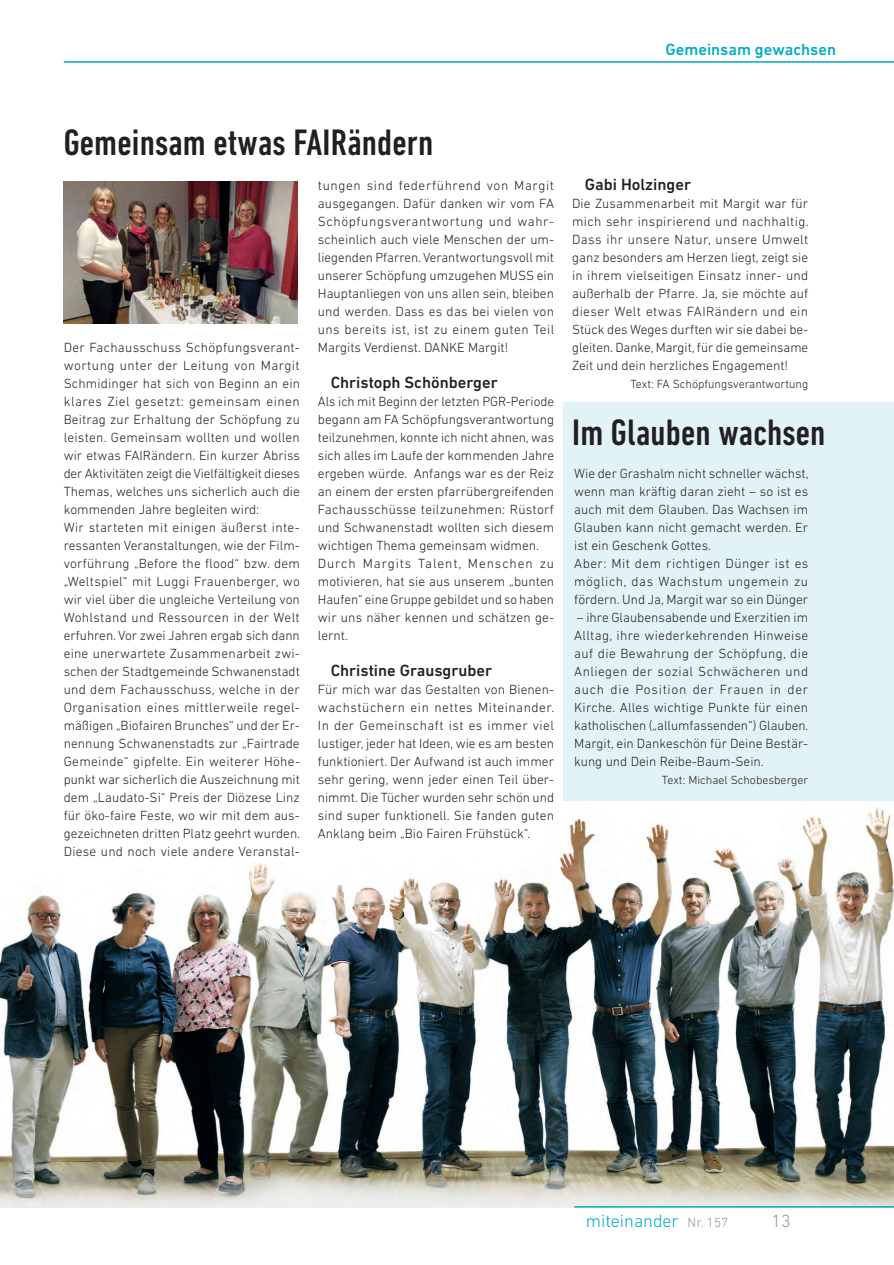
<style>
.page{position:relative;width:894px;height:1265px;background:#fff}
.page>*{position:absolute;margin:0;border:0;box-sizing:border-box;transform-origin:0 0}
.t1{font:500 condensed 37.5px "DIN Next LT Pro";letter-spacing:.005em;color:#231f20}
.t2{font:300 18px "DIN Next LT Pro";color:#00abc5}
.t3{font:300 18px "DIN Next LT Pro";color:#939598}
.t4{font:500 16.5px "DIN Next LT Pro";color:#231f20}
.t5{font:500 16.5px "DIN Next LT Pro";color:#00abc5}
.t6{font:300 13.5px/18px "DIN Next LT Pro";color:#231f20;text-align:justify}
.t7{font:300 12px "DIN Next LT Pro";color:#231f20}
.s1{font-size:13.5px;color:#939598}
</style>
<div class="page">
<img style="left:0;top:807px;width:893px;height:400px">
<div style="left:563px;top:402px;width:330px;height:398px;background:#e2f3f7"></div>
<hr style="left:574px;top:1206px;width:319px;height:1px;background:#00abc5">
<hr style="left:64px;top:61px;width:829px;height:2px;background:#00abc5">
<img style="left:64px;top:182px;width:234px;height:141px">
<p class="t5" style="left:665px;top:40px;width:172px">Gemeinsam gewachsen</p>
<h1 class="t1" style="left:64px;top:121px;width:371px">Gemeinsam etwas FAIRändern</h1>
<p class="t6" style="left:64px;top:338px;width:238px;text-align:left">Der Fachausschuss Schöpfungsverant&shy;wortung unter der Leitung von Margit Schmidinger hat sich von Beginn an ein klares Ziel gesetzt: gemeinsam einen Beitrag zur Erhaltung der Schöpfung zu leisten. Gemeinsam wollten und wollen wir etwas FAIRändern. Ein kurzer Abriss der Aktivitäten zeigt die Vielfältigkeit dieses Themas, welches uns sicherlich auch die kommenden Jahre begleiten wird:<br>Wir starteten mit einigen äußerst inte&shy;ressanten Veranstaltungen, wie der Film&shy;vorführung „Before the flood“ bzw. dem „Weltspiel“ mit Luggi Frauenberger, wo wir viel über die ungleiche Verteilung von Wohlstand und Ressourcen in der Welt erfuhren. Vor zwei Jahren ergab sich dann eine unerwartete Zusammenarbeit zwi&shy;schen der Stadtgemeinde Schwanenstadt und dem Fachausschuss, welche in der Organisation eines mittlerweile regel&shy;mäßigen „Biofairen Brunches“ und der Er&shy;nennung Schwanenstadts zur „Fairtrade Gemeinde“ gipfelte. Ein weiterer Höhe&shy;punkt war sicherlich die Auszeichnung mit dem „Laudato-Si“ Preis der Diözese Linz für öko-faire Feste, wo wir mit dem aus&shy;gezeichneten dritten Platz geehrt wurden.<br>Diese und noch viele andere Veranstal-</p>
<p class="t6" style="left:318px;top:176px;width:238px">tungen sind federführend von Margit ausgegangen. Dafür danken wir vom FA Schöpfungsverantwortung und wahr&shy;scheinlich auch viele Menschen der um&shy;liegenden Pfarren. Verantwortungsvoll mit unserer Schöpfung umzugehen MUSS ein Hauptanliegen von uns allen sein, bleiben und werden. Dass es das bei vielen von uns bereits ist, ist zu einem guten Teil Margits Verdienst. DANKE Margit!</p>
<p class="t4" style="left:330px;top:373px;width:168px">Christoph Schönberger</p>
<p class="t6" style="left:318px;top:392px;width:238px;text-align:left">Als ich mit Beginn der letzten PGR-Periode begann am FA Schöpfungsverantwortung teilzunehmen, konnte ich nicht ahnen, was sich alles im Laufe der kommenden Jahre ergeben würde. Anfangs war es der Reiz an einem der ersten pfarrübergreifenden Fachausschüsse teilzunehmen: Rüstorf und Schwanenstadt wollten sich diesem wichtigen Thema gemeinsam widmen.<br>Durch Margits Talent, Menschen zu motivieren, hat sie aus unserem „bunten Haufen“ eine Gruppe gebildet und so haben wir uns näher kennen und schätzen ge&shy;lernt.</p>
<p class="t4" style="left:330px;top:661px;width:163px">Christine Grausgruber</p>
<p class="t6" style="left:318px;top:680px;width:238px">Für mich war das Gestalten von Bienen&shy;wachstüchern ein nettes Miteinander.<br>In der Gemeinschaft ist es immer viel lustiger, jeder hat Ideen, wie es am besten funktioniert. Der Aufwand ist auch immer sehr gering, wenn jeder einen Teil über&shy;nimmt. Die Tücher wurden sehr schön und sind super funktionell. Sie fanden guten Anklang beim „Bio Fairen Frühstück“.</p>
<p class="t4" style="left:585px;top:175px;width:108px">Gabi Holzinger</p>
<p class="t6" style="left:572px;top:194px;width:238px">Die Zusammenarbeit mit Margit war für mich sehr inspirierend und nachhaltig.<br>Dass ihr unsere Natur, unsere Umwelt ganz besonders am Herzen liegt, zeigt sie in ihrem vielseitigen Einsatz inner- und außerhalb der Pfarre. Ja, sie möchte auf dieser Welt etwas FAIRändern und ein Stück des Weges durften wir sie dabei be&shy;gleiten. Danke, Margit, für die gemeinsame Zeit und dein herzliches Engagement!</p>
<p class="t7" style="left:630px;top:377px;width:179px">Text: FA Schöpfungsverantwortung</p>
<h1 class="t1" style="left:572px;top:411px;width:255px">Im Glauben wachsen</h1>
<p class="t6" style="left:574px;top:464px;width:236px;text-align:left">Wie der Grashalm nicht schneller wächst, wenn man kräftig daran zieht – so ist es auch mit dem Glauben. Das Wachsen im Glauben kann nicht gemacht werden. Er ist ein Geschenk Gottes.<br>Aber: Mit dem richtigen Dünger ist es möglich, das Wachstum ungemein zu fördern. Und Ja, Margit war so ein Dünger</p>
<p class="t6" style="left:574px;top:608px;width:236px">– ihre Glaubensabende und Exerzitien im Alltag, ihre wiederkehrenden Hinweise auf die Bewahrung der Schöpfung, die Anliegen der sozial Schwächeren und auch die Position der Frauen in der Kirche. Alles wichtige Punkte für einen katholischen („allumfassenden“) Glauben.<br>Margit, ein Dankeschön für Deine Bestär&shy;kung und Dein Reibe-Baum-Sein.</p>
<p class="t7" style="left:662px;top:773px;width:148px">Text: Michael Schobesberger</p>
<h2 class="t2" style="left:585px;top:1211px;width:144px">miteinander <span class="s1">Nr. 157</span></h2>
<h2 class="t3" style="left:771px;top:1211px;width:21px">13</h2>
</div>
